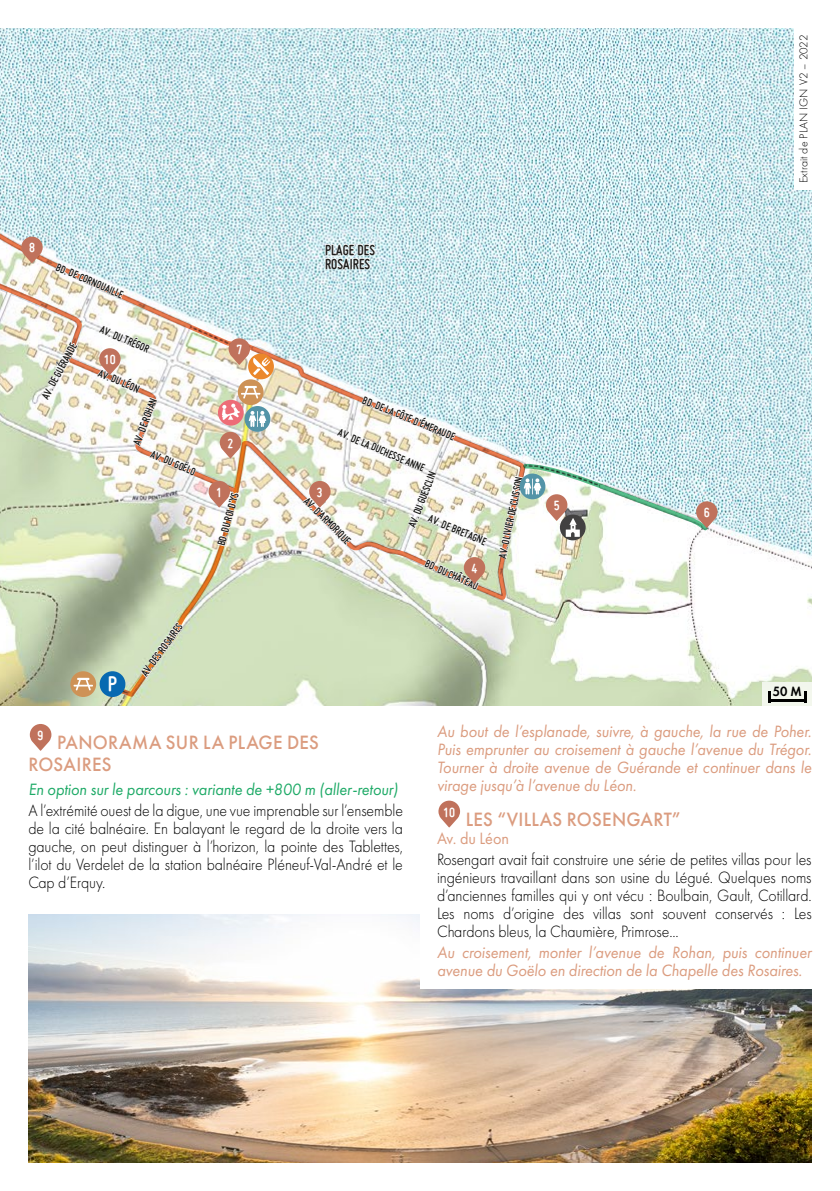
<style>
.page{position:relative;width:840px;height:1191px;background:#fff}
.page>*{position:absolute;margin:0;border:0;box-sizing:border-box;transform-origin:0 0}
.t1{font:700 22.8px "Miso";color:#fff}
.t2{font:500 20px/22px "Futura PT";letter-spacing:.015em;color:#db9c7f;scale:.95 1}
.t3{font:300 17px/18px "Futura PT";letter-spacing:-.005em;color:#000;text-align:justify;scale:.93 1}
.t4{font:italic 17px/18px "Futura PT";letter-spacing:-.005em;color:#db9c7f;text-align:justify;scale:.95 1}
.t5{font:italic 17px "Futura PT";letter-spacing:-.005em;color:#1eaa67;scale:.95 1}
.t6{font:17px "Futura PT";letter-spacing:-.005em;color:#db9c7f;scale:.95 1}
.t7{font:700 15.6px/13.8px "Miso";letter-spacing:.005em;color:#1d1d1b;scale:.95 1}
.t8{font:700 14.4px "Miso";color:#fff}
.t9{font:700 14.2px "Miso";color:#fff}
.t10{font:600 14px "Futura PT";color:#000;scale:.92 1}
.t11{font:300 11.8px "Futura PT";letter-spacing:.01em;color:#000}
.t12{font:700 11.6px "Miso";color:#1d1d1b;scale:.95 1}
</style>
<div class="page">
<img style="left:0;top:28px;width:811px;height:677px">
<img style="left:0;top:223px;width:524px;height:474px">
<svg style="left:140px;top:621px;width:44px;height:58px;background:#d8e1c3"></svg>
<svg style="left:324px;top:243px;width:52px;height:27px"></svg>
<img style="left:28px;top:914px;width:783px;height:248px">
<div style="left:420px;top:903px;width:401px;height:85px;background:#fff"></div>
<svg style="left:438px;top:800px;width:22px;height:27px"></svg>
<svg style="left:30px;top:724px;width:21px;height:26px"></svg>
<svg style="left:208px;top:481px;width:31px;height:66px"></svg>
<svg style="left:301px;top:394px;width:186px;height:207px"></svg>
<svg style="left:21px;top:237px;width:176px;height:239px"></svg>
<div style="left:100px;top:671px;width:25px;height:26px;background:#0769b1;border-radius:50%"></div>
<div style="left:244px;top:406px;width:26px;height:26px;background:#5394a7;border-radius:50%"></div>
<div style="left:218px;top:400px;width:25px;height:25px;background:#ed6c77;border-radius:50%"></div>
<div style="left:70px;top:671px;width:26px;height:26px;background:#ce9256;border-radius:50%"></div>
<svg style="left:73px;top:678px;width:20px;height:12px"></svg>
<svg style="left:238px;top:379px;width:25px;height:26px"></svg>
<img style="left:220px;top:386px;width:46px;height:72px">
<div style="left:248px;top:353px;width:26px;height:26px;background:#eb872a;border-radius:50%"></div>
<svg style="left:228px;top:338px;width:42px;height:37px"></svg>
<img style="left:496px;top:464px;width:221px;height:96px">
<div style="left:793px;top:28px;width:18px;height:162px;background:#fff"></div>
<svg style="left:761px;top:681px;width:50px;height:24px"></svg>
<svg style="left:767px;top:691px;width:2px;height:9px"></svg>
<hr style="left:767px;top:700px;width:39px;height:2px;background:#000">
<svg style="left:804px;top:691px;width:2px;height:9px"></svg>
<p class="t9" style="left:29px;top:240px;width:7px">8</p>
<p class="t12" style="left:59px;top:260px;width:77px;rotate:23deg">BD. DE CORNOUAILLE</p>
<p class="t12" style="left:39px;top:395px;width:67px;rotate:-62deg">AV. DE GUÉRANDE</p>
<p class="t12" style="left:103px;top:323px;width:57px;rotate:23deg">AV. DU TRÉGOR</p>
<p class="t9" style="left:104px;top:351px;width:13px">10</p>
<p class="t12" style="left:101px;top:366px;width:47px;rotate:23deg">AV. DU LÉON</p>
<p class="t12" style="left:130px;top:442px;width:53px;rotate:-69deg">AV. DE ROHAN</p>
<p class="t12" style="left:154px;top:447px;width:51px;rotate:23deg">AV. DU GOËLO</p>
<p class="t9" style="left:236px;top:341px;width:7px">7</p>
<p class="t9" style="left:227px;top:435px;width:7px">2</p>
<p class="t9" style="left:216px;top:484px;width:7px">1</p>
<p class="t12" style="left:214px;top:544px;width:59px;rotate:-75deg">BD. DU ROI D’YS</p>
<h1 class="t1" style="left:108px;top:671px;width:11px">P</h1>
<p class="t12" style="left:138px;top:671px;width:68px;rotate:-54deg">AV. DES ROSAIRES</p>
<p class="t7" style="left:325px;top:242px;width:54px">PLAGE DES<br>ROSAIRES</p>
<p class="t12" style="left:365px;top:393px;width:106px;rotate:22deg">BD. DE LA CÔTE D’ÉMERAUDE</p>
<p class="t12" style="left:341px;top:426px;width:99px;rotate:23deg">AV. DE LA DUCHESSE ANNE</p>
<p class="t12" style="left:405px;top:525px;width:64px;rotate:-69deg">AV. DU GUESCLIN</p>
<p class="t9" style="left:317px;top:484px;width:7px">3</p>
<p class="t12" style="left:310px;top:494px;width:66px;rotate:45deg">AV. D’ARMORIQUE</p>
<p class="t12" style="left:431px;top:511px;width:66px;rotate:23deg">AV. DE BRETAGNE</p>
<p class="t12" style="left:428px;top:556px;width:62px;rotate:25deg">BD. DU CHÂTEAU</p>
<p class="t9" style="left:471px;top:560px;width:7px">4</p>
<p class="t12" style="left:495px;top:556px;width:89px;rotate:-78deg">AV. OLIVIER DE CLISSON</p>
<p class="t9" style="left:553px;top:497px;width:7px">5</p>
<p class="t11" style="left:796px;top:183px;width:150px;rotate:-90deg">Extrait de PLAN IGN V2 – 2022</p>
<p class="t9" style="left:703px;top:504px;width:7px">6</p>
<p class="t10" style="left:772px;top:682px;width:33px">50 M</p>
<p class="t8" style="left:38px;top:727px;width:7px">9</p>
<p class="t2" style="left:28px;top:731px;width:307px;text-indent:29px">PANORAMA SUR LA PLAGE DES<br>ROSAIRES</p>
<p class="t5" style="left:28px;top:779px;width:390px">En option sur le parcours : variante de +800 m (aller-retour)</p>
<p class="t3" style="left:28px;top:801px;width:404px">A l’extrémité ouest de la digue, une vue imprenable sur l’ensemble de la cité balnéaire. En balayant le regard de la droite vers la gauche, on peut distinguer à l’horizon, la pointe des Tablettes, l’ilot du Verdelet de la station balnéaire Pléneuf-Val-André et le Cap d’Erquy.</p>
<p class="t4" style="left:437px;top:722px;width:395px">Au bout de l’esplanade, suivre, à gauche, la rue de Poher.<br>Puis emprunter au croisement à gauche l’avenue du Trégor.<br>Tourner à droite avenue de Guérande et continuer dans le virage jusqu’à l’avenue du Léon.</p>
<p class="t8" style="left:443px;top:804px;width:13px">10</p>
<p class="t2" style="left:465px;top:808px;width:227px">LES “VILLAS ROSENGART”</p>
<p class="t6" style="left:437px;top:828px;width:77px">Av. du Léon</p>
<p class="t3" style="left:437px;top:850px;width:404px">Rosengart avait fait construire une série de petites villas pour les ingénieurs travaillant dans son usine du Légué. Quelques noms d’anciennes familles qui y ont vécu : Boulbain, Gault, Cotillard.<br>Les noms d’origine des villas sont souvent conservés : Les Chardons bleus, la Chaumière, Primrose...</p>
<p class="t4" style="left:437px;top:943px;width:395px">Au croisement, monter l’avenue de Rohan, puis continuer avenue du Goëlo en direction de la Chapelle des Rosaires.</p>
</div>
